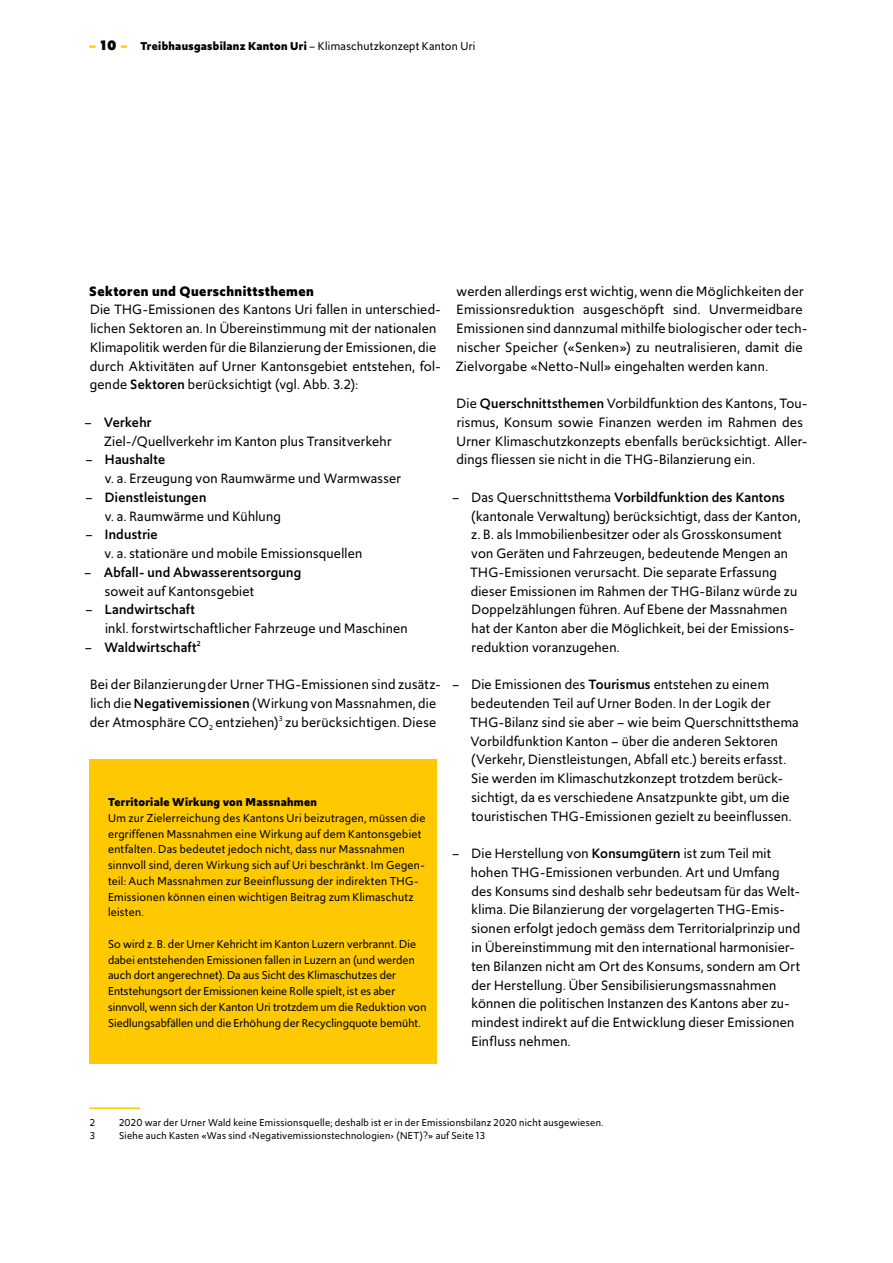
<style>
.page{position:relative;width:893px;height:1263px;background:#fff}
.page>*{position:absolute;margin:0;border:0;box-sizing:border-box;transform-origin:0 0}
.t1{font:14.25px/18.8px "Upgrade";letter-spacing:.02em;color:#000}
.t2{font:500 14.25px/18.8px "Upgrade";letter-spacing:.02em;color:#000}
.t3{font:700 14.25px "Upgrade";letter-spacing:.03em;color:#000}
.t4{font:12px/15.8px "Upgrade";letter-spacing:.015em;color:#000}
.t5{font:700 12px "Upgrade";letter-spacing:.025em;color:#000}
.t6{font:10.5px "Upgrade";letter-spacing:.03em;color:#000}
.s1{font-weight:900;font-size:14.25px;color:#fec900}
.s2{font-weight:900;font-size:14.25px}
.s3{font-weight:700}
.s4{font-weight:500}
.s5{font-weight:400}
</style>
<div class="page">
<hr style="left:89px;top:1107px;width:51px;height:2px;background:#fec900">
<div style="left:89px;top:760px;width:348px;height:304px;background:#fec900"></div>
<p class="t4" style="left:89px;top:38px;width:388px"><span class="s1">–</span> <span class="s2">10</span> <span class="s1">–</span> <span class="s3">Treibhausgasbilanz Kanton Uri</span> – Klimaschutzkonzept Kanton Uri</p>
<p class="t3" style="left:89px;top:281px;width:226px">Sektoren und Querschnittsthemen</p>
<p class="t1" style="left:90px;top:300px;width:352px">Die THG-Emissionen des Kantons Uri fallen in unterschied&shy;lichen Sektoren an. In Übereinstimmung mit der nationalen Klimapolitik werden für die Bilanzierung der Emissionen, die durch Aktivitäten auf Urner Kantonsgebiet entstehen, fol&shy;gende <span class="s4">Sektoren</span> berücksichtigt (vgl. Abb. 3.2):</p>
<p class="t1" style="left:104px;top:413px;width:289px;text-indent:-19px">– <span class="s4">Verkehr<br></span>Ziel-/Quellverkehr im Kanton plus Transitverkehr</p>
<p class="t1" style="left:105px;top:450px;width:298px;text-indent:-19px">– <span class="s4">Haushalte<br></span>v. a. Erzeugung von Raumwärme und Warmwasser</p>
<p class="t1" style="left:105px;top:488px;width:178px;text-indent:-19px">– <span class="s4">Dienstleistungen<br></span>v. a. Raumwärme und Kühlung</p>
<p class="t1" style="left:105px;top:525px;width:259px;text-indent:-19px">– <span class="s4">Industrie<br></span>v. a. stationäre und mobile Emissionsquellen</p>
<p class="t2" style="left:105px;top:563px;width:198px;text-indent:-21px"><span class="s5">–</span> Abfall- und Abwasserentsorgung <span class="s5">soweit auf Kantonsgebiet</span></p>
<p class="t1" style="left:105px;top:600px;width:304px;text-indent:-20px">– <span class="s4">Landwirtschaft<br></span>inkl. forstwirtschaftlicher Fahrzeuge und Maschinen</p>
<p class="t2" style="left:85px;top:638px;width:117px"><span class="s5">–</span> Waldwirtschaft<sup>2</sup></p>
<p class="t1" style="left:90px;top:675px;width:352px">Bei der Bilanzierungder Urner THG-Emissionen sind zusätz&shy;lich die <span class="s4">Negativemissionen</span> (Wirkung von Massnahmen, die der Atmosphäre CO<sub>2</sub> entziehen)<sup>3</sup> zu berücksichtigen. Diese</p>
<p class="t5" style="left:108px;top:794px;width:211px">Territoriale Wirkung von Massnahmen</p>
<p class="t4" style="left:108px;top:810px;width:319px">Um zur Zielerreichung des Kantons Uri beizutragen, müssen die ergriffenen Massnahmen eine Wirkung auf dem Kantonsgebiet entfalten. Das bedeutet jedoch nicht, dass nur Massnahmen sinnvoll sind, deren Wirkung sich auf Uri beschränkt. Im Gegen&shy;teil: Auch Massnahmen zur Beeinflussung der indirekten THG-Emissionen können einen wichtigen Beitrag zum Klimaschutz leisten.</p>
<p class="t4" style="left:108px;top:936px;width:320px">So wird z. B. der Urner Kehricht im Kanton Luzern verbrannt. Die dabei entstehenden Emissionen fallen in Luzern an (und werden auch dort angerechnet). Da aus Sicht des Klimaschutzes der Entstehungsort der Emissionen keine Rolle spielt, ist es aber sinnvoll, wenn sich der Kanton Uri trotzdem um die Reduktion von Siedlungsabfällen und die Erhöhung der Recyclingquote bemüht.</p>
<p class="t1" style="left:455px;top:281px;width:353px">werden allerdings erst wichtig, wenn die Möglichkeiten der Emissionsreduktion ausgeschöpft sind. Unvermeidbare Emissionen sind dannzumal mithilfe biologischer oder tech&shy;nischer Speicher («Senken») zu neutralisieren, damit die Zielvorgabe «Netto-Null» eingehalten werden kann.</p>
<p class="t1" style="left:456px;top:394px;width:352px">Die <span class="s4">Querschnittsthemen</span> Vorbildfunktion des Kantons, Tou&shy;rismus, Konsum sowie Finanzen werden im Rahmen des Urner Klimaschutzkonzepts ebenfalls berücksichtigt. Aller&shy;dings fliessen sie nicht in die THG-Bilanzierung ein.</p>
<p class="t1" style="left:470px;top:488px;width:332px;text-indent:-18px">– Das Querschnittsthema <span class="s4">Vorbildfunktion des Kantons </span>(kantonale Verwaltung) berücksichtigt, dass der Kanton, z. B. als Immobilienbesitzer oder als Grosskonsument von Geräten und Fahrzeugen, bedeutende Mengen an THG-Emissionen verursacht. Die separate Erfassung dieser Emissionen im Rahmen der THG-Bilanz würde zu Doppelzählungen führen. Auf Ebene der Massnahmen hat der Kanton aber die Möglichkeit, bei der Emissions&shy;reduktion voranzugehen.</p>
<p class="t1" style="left:470px;top:675px;width:330px;text-indent:-18px">– Die Emissionen des <span class="s4">Tourismus</span> entstehen zu einem bedeutenden Teil auf Urner Boden. In der Logik der THG-Bilanz sind sie aber – wie beim Querschnittsthema Vorbildfunktion Kanton – über die anderen Sektoren (Verkehr, Dienstleistungen, Abfall etc.) bereits erfasst.<br>Sie werden im Klimaschutzkonzept trotzdem berück&shy;sichtigt, da es verschiedene Ansatzpunkte gibt, um die touristischen THG-Emissionen gezielt zu beeinflussen.</p>
<p class="t1" style="left:471px;top:844px;width:331px;text-indent:-19px">– Die Herstellung von <span class="s4">Konsumgütern</span> ist zum Teil mit hohen THG-Emissionen verbunden. Art und Umfang des Konsums sind deshalb sehr bedeutsam für das Welt&shy;klima. Die Bilanzierung der vorgelagerten THG-Emis&shy;sionen erfolgt jedoch gemäss dem Territorialprinzip und in Übereinstimmung mit den international harmonisier&shy;ten Bilanzen nicht am Ort des Konsums, sondern am Ort der Herstellung. Über Sensibilisierungsmassnahmen können die politischen Instanzen des Kantons aber zu&shy;mindest indirekt auf die Entwicklung dieser Emissionen Einfluss nehmen.</p>
<p class="t6" style="left:90px;top:1115px;width:7px">2</p>
<p class="t6" style="left:119px;top:1115px;width:486px">2020 war der Urner Wald keine Emissionsquelle; deshalb ist er in der Emissionsbilanz 2020 nicht ausgewiesen.</p>
<p class="t6" style="left:90px;top:1129px;width:7px">3</p>
<p class="t6" style="left:119px;top:1129px;width:367px">Siehe auch Kasten «Was sind ‹Negativemissionstechnologien› (NET)?» auf Seite 13</p>
</div>
